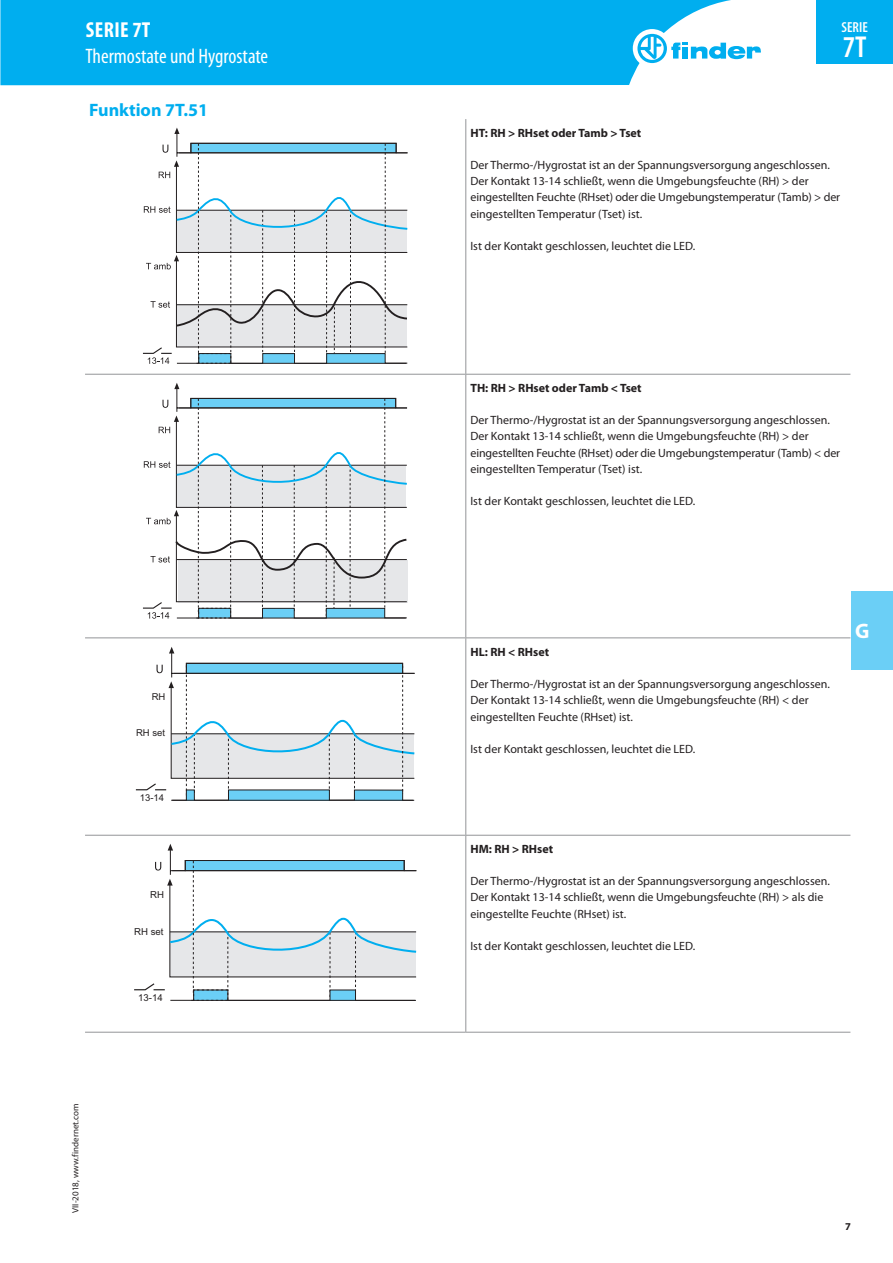
<style>
.page{position:relative;width:893px;height:1263px;background:#fff}
.page>*{position:absolute;margin:0;border:0;box-sizing:border-box;transform-origin:0 0}
.t1{font:600 condensed 30.3px "Myriad Pro";color:#fff}
.t2{font:700 condensed 21.75px "Myriad Pro";letter-spacing:.02em;color:#fff}
.t3{font:condensed 21px "Myriad Pro";color:#fff}
.t4{font:700 21px "Myriad Pro";color:#fff}
.t5{font:700 18px "Myriad Pro";color:#00aeef}
.t6{font:600 condensed 14.55px "Myriad Pro";color:#fff}
.t7{font:12px/16.2px "Myriad Pro";color:#231f20}
.t8{font:700 12px "Myriad Pro";color:#231f20}
.t9{font:700 10.5px "Myriad Pro";color:#231f20}
.t10{font:9.6px "Arial MT Std";color:#231f20}
.t11{font:9.45px "Arial MT Std";color:#231f20}
.t12{font:9px "Myriad Pro";color:#231f20}
</style>
<div class="page">
<hr style="left:466px;top:374px;width:384px;height:1px;background:#939598">
<hr style="left:466px;top:637px;width:384px;height:1px;background:#939598">
<hr style="left:465px;top:119px;width:1px;height:255px;background:#939598">
<hr style="left:85px;top:374px;width:381px;height:1px;background:#939598">
<hr style="left:465px;top:375px;width:1px;height:262px;background:#939598">
<hr style="left:85px;top:637px;width:381px;height:1px;background:#939598">
<svg style="left:143px;top:128px;width:265px;height:236px"></svg>
<svg style="left:143px;top:383px;width:265px;height:236px"></svg>
<hr style="left:465px;top:638px;width:1px;height:197px;background:#939598">
<hr style="left:85px;top:835px;width:381px;height:1px;background:#939598">
<hr style="left:466px;top:835px;width:384px;height:1px;background:#939598">
<hr style="left:465px;top:835px;width:1px;height:197px;background:#939598">
<hr style="left:85px;top:1032px;width:381px;height:1px;background:#939598">
<hr style="left:466px;top:1032px;width:384px;height:1px;background:#939598">
<svg style="left:136px;top:647px;width:279px;height:154px"></svg>
<svg style="left:134px;top:844px;width:282px;height:157px"></svg>
<div style="left:0;top:0;width:731px;height:85px;background:#00aeef"></div>
<div style="left:851px;top:591px;width:42px;height:79px;background:#6bcff6"></div>
<div style="left:633px;top:29px;width:38px;height:39px;background:#fff;border-radius:50%"></div>
<svg style="left:637px;top:34px;width:124px;height:29px"></svg>
<div style="left:816px;top:0;width:77px;height:64px;background:#00aeef"></div>
<h2 class="t2" style="left:86px;top:17px;width:66px">SERIE 7T</h2>
<h3 class="t3" style="left:85px;top:43px;width:184px">Thermostate und Hygrostate</h3>
<h3 class="t5" style="left:89px;top:98px;width:120px">Funktion 7T.51</h3>
<p class="t11" style="left:152px;top:691px;width:15px">RH</p>
<p class="t11" style="left:136px;top:728px;width:30px">RH set</p>
<p class="t11" style="left:140px;top:792px;width:26px">13-14</p>
<p class="t10" style="left:150px;top:889px;width:15px">RH</p>
<p class="t10" style="left:134px;top:926px;width:31px">RH set</p>
<p class="t12" style="left:70px;top:1213px;width:110px;rotate:-90deg">VII-2018, www.findernet.com</p>
<p class="t10" style="left:138px;top:992px;width:26px">13-14</p>
<p class="t6" style="left:842px;top:19px;width:28px">SERIE</p>
<h1 class="t1" style="left:843px;top:30px;width:25px">7T</h1>
<p class="t8" style="left:470px;top:125px;width:172px">HT: RH &gt; RHset oder Tamb &gt; Tset</p>
<p class="t7" style="left:470px;top:157px;width:371px">Der Thermo-/Hygrostat ist an der Spannungsversorgung angeschlossen.<br>Der Kontakt 13-14 schließt, wenn die Umgebungsfeuchte (RH) &gt; der eingestellten Feuchte (RHset) oder die Umgebungstemperatur (Tamb) &gt; der eingestellten Temperatur (Tset) ist.</p>
<p class="t7" style="left:470px;top:238px;width:226px">Ist der Kontakt geschlossen, leuchtet die LED.</p>
<p class="t8" style="left:470px;top:380px;width:173px">TH: RH &gt; RHset oder Tamb &lt; Tset</p>
<p class="t7" style="left:470px;top:412px;width:371px">Der Thermo-/Hygrostat ist an der Spannungsversorgung angeschlossen.<br>Der Kontakt 13-14 schließt, wenn die Umgebungsfeuchte (RH) &gt; der eingestellten Feuchte (RHset) oder die Umgebungstemperatur (Tamb) &lt; der eingestellten Temperatur (Tset) ist.</p>
<p class="t7" style="left:470px;top:493px;width:226px">Ist der Kontakt geschlossen, leuchtet die LED.</p>
<p class="t8" style="left:470px;top:644px;width:80px">HL: RH &lt; RHset</p>
<p class="t7" style="left:470px;top:676px;width:361px">Der Thermo-/Hygrostat ist an der Spannungsversorgung angeschlossen.<br>Der Kontakt 13-14 schließt, wenn die Umgebungsfeuchte (RH) &lt; der eingestellten Feuchte (RHset) ist.</p>
<p class="t7" style="left:470px;top:741px;width:226px">Ist der Kontakt geschlossen, leuchtet die LED.</p>
<h3 class="t4" style="left:855px;top:618px;width:16px">G</h3>
<p class="t8" style="left:470px;top:841px;width:84px">HM: RH &gt; RHset</p>
<p class="t7" style="left:470px;top:873px;width:361px">Der Thermo-/Hygrostat ist an der Spannungsversorgung angeschlossen.<br>Der Kontakt 13-14 schließt, wenn die Umgebungsfeuchte (RH) &gt; als die eingestellte Feuchte (RHset) ist.</p>
<p class="t7" style="left:470px;top:938px;width:226px">Ist der Kontakt geschlossen, leuchtet die LED.</p>
<p class="t9" style="left:845px;top:1219px;width:7px">7</p>
</div>
